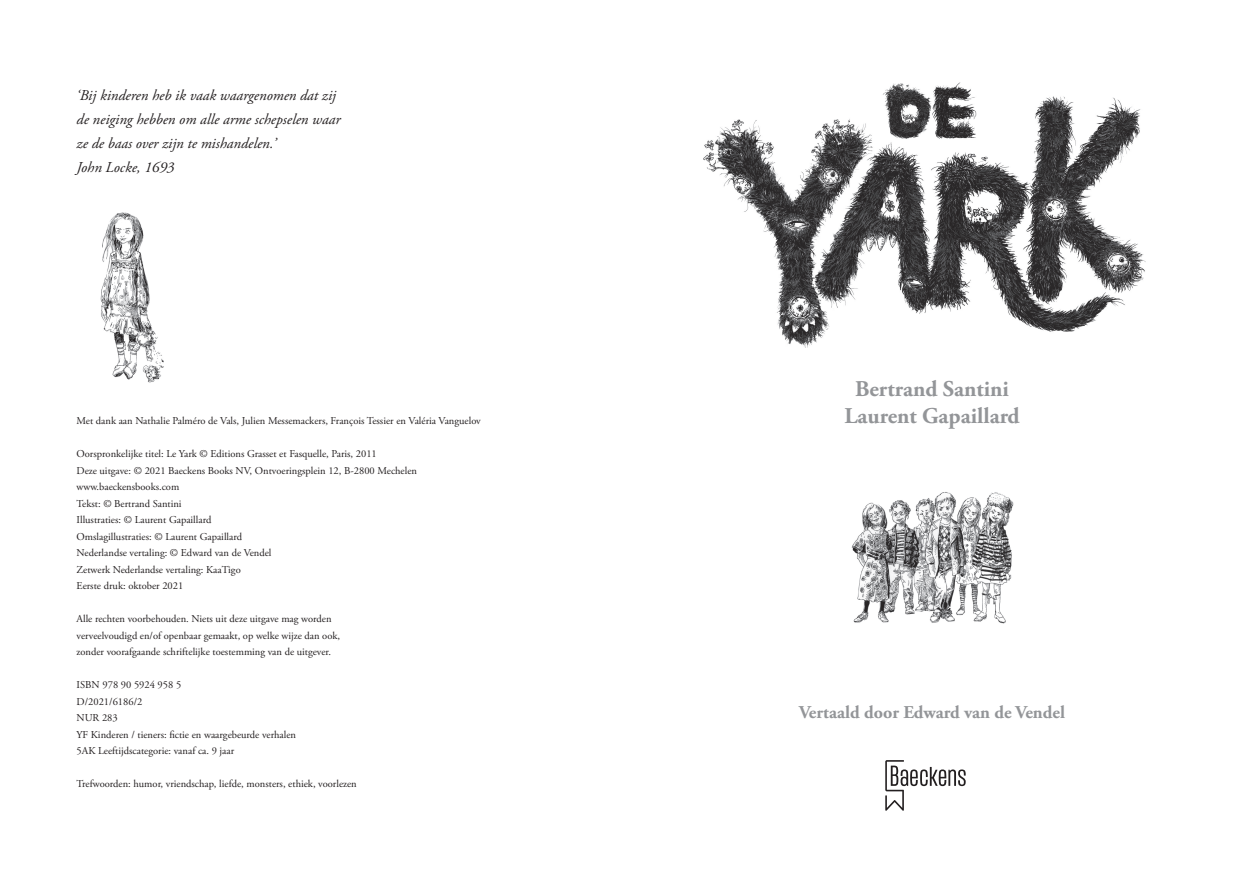
<style>
.page{position:relative;width:1234px;height:893px;background:#fff}
.page>*{position:absolute;margin:0;border:0;box-sizing:border-box;transform-origin:0 0}
.t1{font:700 22.5px/27px "Adobe Garamond Pro";color:#939598;text-align:center}
.t2{font:700 18px "Adobe Garamond Pro";color:#939598}
.t3{font:italic 15px/24px "Adobe Garamond Pro";color:#231f20}
.t4{font:10.5px/16.5px "Adobe Garamond Pro";color:#231f20}
</style>
<div class="page">
<img style="left:703px;top:82px;width:443px;height:266px">
<img style="left:100px;top:212px;width:64px;height:171px">
<img style="left:851px;top:492px;width:163px;height:132px">
<svg style="left:885px;top:760px;width:80px;height:51px"></svg>
<h3 class="t3" style="left:77px;top:84px;width:265px">‘Bij kinderen heb ik vaak waargenomen dat zij de neiging hebben om alle arme schepselen waar ze de baas over zijn te mishandelen.’<br>John Locke, 1693</h3>
<p class="t4" style="left:77px;top:413px;width:405px">Met dank aan Nathalie Palméro de Vals, Julien Messemackers, François Tessier en Valéria Vanguelov</p>
<p class="t4" style="left:77px;top:446px;width:342px">Oorspronkelijke titel: Le Yark © Editions Grasset et Fasquelle, Paris, 2011<br>Deze uitgave: © 2021 Baeckens Books NV, Ontvoeringsplein 12, B-2800 Mechelen www.baeckensbooks.com<br>Tekst: © Bertrand Santini<br>Illustraties: © Laurent Gapaillard<br>Omslagillustraties: © Laurent Gapaillard<br>Nederlandse vertaling: © Edward van de Vendel<br>Zetwerk Nederlandse vertaling: KaaTigo<br>Eerste druk: oktober 2021</p>
<p class="t4" style="left:77px;top:611px;width:265px">Alle rechten voorbehouden. Niets uit deze uitgave mag worden verveelvoudigd en/of openbaar gemaakt, op welke wijze dan ook, zonder voorafgaande schriftelijke toestemming van de uitgever.</p>
<p class="t4" style="left:77px;top:677px;width:221px">ISBN 978 90 5924 958 5<br>D/2021/6186/2<br>NUR 283<br>YF Kinderen / tieners: fictie en waargebeurde verhalen<br>5AK Leeftijdscategorie: vanaf ca. 9 jaar</p>
<p class="t4" style="left:77px;top:776px;width:282px">Trefwoorden: humor, vriendschap, liefde, monsters, ethiek, voorlezen</p>
<h1 class="t1" style="left:844px;top:376px;width:177px">Bertrand Santini<br>Laurent Gapaillard</h1>
<h2 class="t2" style="left:798px;top:702px;width:267px">Vertaald door Edward van de Vendel</h2>
</div>
